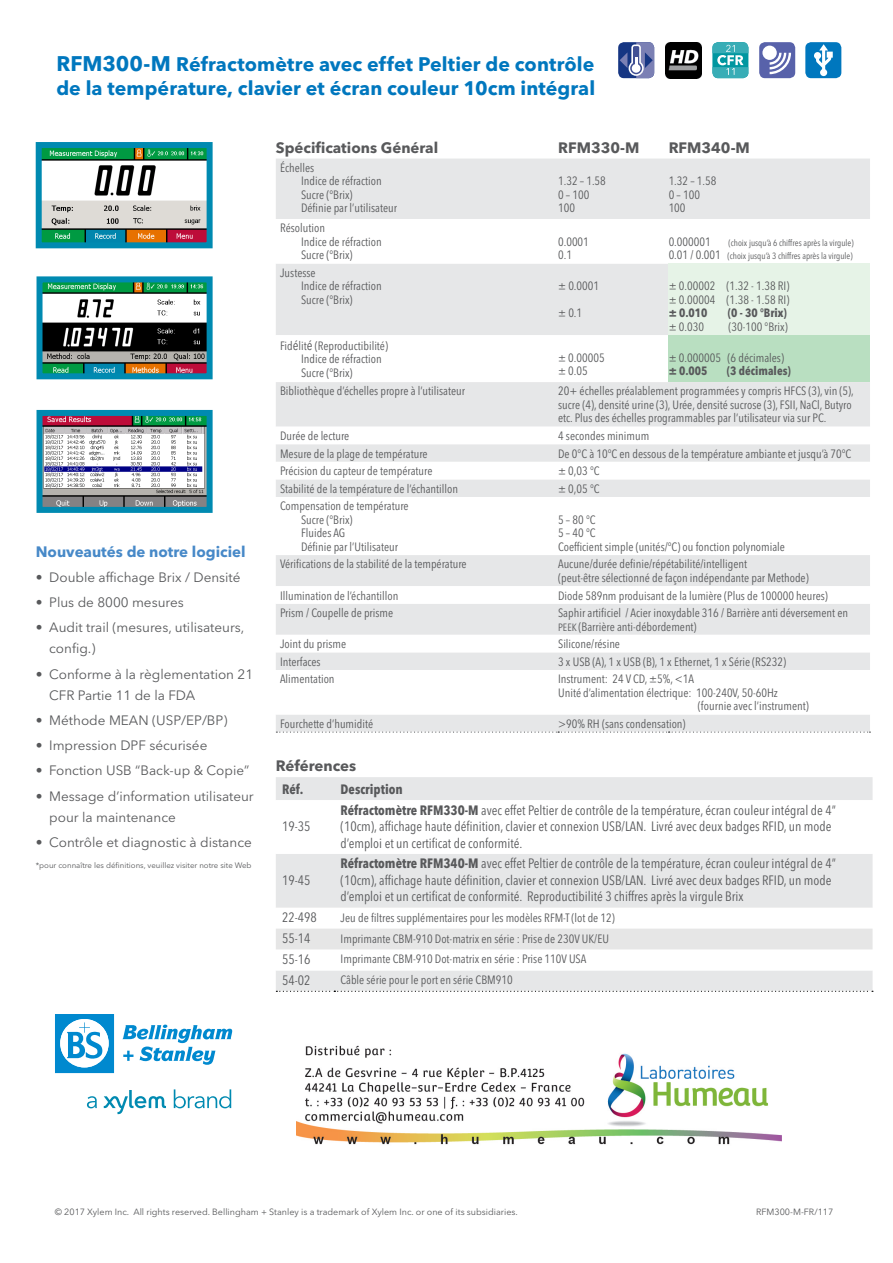
<style>
.page{position:relative;width:893px;height:1263px;background:#fff}
.page>*{position:absolute;margin:0;border:0;box-sizing:border-box;transform-origin:0 0}
.t1{font:700 19.5px/24px "Avenir Next LT Pro";letter-spacing:.005em;color:#0077be}
.t2{font:700 15px "Avenir Next LT Pro";color:#58595b}
.t3{font:700 15px "Avenir Next LT Pro";color:#4789c8}
.t4{font:condensed 13.5px/16.5px "Avenir Next LT Pro";color:#58595b}
.t5{font:13.5px/21px "Avenir Next LT Pro";color:#58595b}
.t6{font:700 condensed 13.5px "Avenir Next LT Pro";color:#58595b}
.t7{font:condensed 12px/13.5px "Avenir Next LT Pro";color:#58595b}
.t8{font:700 condensed 12px "Avenir Next LT Pro";color:#58595b}
.t9{font:9px "Avenir Next LT Pro";color:#58595b}
.t10{font:condensed 9px/13.5px "Avenir Next LT Pro";color:#58595b;text-align:right}
.t11{font:7.65px "Avenir Next LT Pro";color:#58595b}
.s1{font-size:21px}
.s2{font-size:7.8px}
.s3{font-size:13.5px}
.s4{font-size:12px}
.s5{font-size:10.5px}
.s6{font-weight:700}
</style>
<div class="page">
<div style="left:276px;top:159px;width:594px;height:572px;background:#e6e7e8"></div>
<svg style="left:276px;top:219px;width:594px;height:495px"></svg>
<div style="left:669px;top:264px;width:201px;height:71px;background:#e6f3e7"></div>
<div style="left:669px;top:335px;width:201px;height:47px;background:#b9dfc1"></div>
<svg style="left:276px;top:731px;width:594px;height:2px"></svg>
<div style="left:276px;top:777px;width:597px;height:214px;background:#e6e7e8"></div>
<svg style="left:276px;top:800px;width:597px;height:170px"></svg>
<div style="left:276px;top:929px;width:597px;height:20px;background:#e6e6e6"></div>
<svg style="left:276px;top:991px;width:597px;height:1px"></svg>
<svg style="left:55px;top:1014px;width:59px;height:59px"></svg>
<svg style="left:122px;top:1024px;width:110px;height:41px"></svg>
<svg style="left:87px;top:1096px;width:10px;height:12px"></svg>
<svg style="left:174px;top:1089px;width:57px;height:19px"></svg>
<svg style="left:104px;top:1090px;width:62px;height:24px"></svg>
<div style="left:618px;top:42px;width:36px;height:36px;background:#163683;border-radius:6px"></div>
<svg style="left:620px;top:42px;width:34px;height:36px"></svg>
<div style="left:759px;top:42px;width:36px;height:36px;background:#5862aa;border-radius:6px"></div>
<div style="left:762px;top:46px;width:15px;height:14px;background:#fff;border-radius:50%"></div>
<svg style="left:770px;top:53px;width:21px;height:21px"></svg>
<svg style="left:712px;top:42px;width:36px;height:36px"></svg>
<img style="left:665px;top:42px;width:36px;height:36px">
<div style="left:805px;top:42px;width:36px;height:36px;background:#0077be;border-radius:6px"></div>
<svg style="left:814px;top:44px;width:19px;height:32px"></svg>
<img style="left:43px;top:149px;width:163px;height:92px">
<div style="left:36px;top:142px;width:177px;height:106px;border:6px solid #008ab1"></div>
<img style="left:44px;top:283px;width:162px;height:89px">
<div style="left:37px;top:276px;width:176px;height:103px;border:6px solid #008ab1"></div>
<img style="left:44px;top:417px;width:162px;height:89px">
<div style="left:37px;top:410px;width:176px;height:103px;border:6px solid #008ab1"></div>
<img style="left:296px;top:1045px;width:486px;height:100px">
<h1 class="t1" style="left:56px;top:52px;width:540px"><span class="s1">RFM300-M</span> Réfractomètre avec effet Peltier de contrôle de la température, clavier et écran couleur 10cm intégral</h1>
<p class="t2" style="left:276px;top:138px;width:164px">Spécifications Général</p>
<p class="t2" style="left:558px;top:138px;width:83px">RFM330-M</p>
<p class="t2" style="left:669px;top:138px;width:83px">RFM340-M</p>
<p class="t7" style="left:301px;top:161px;width:97px;text-indent:-21px">Échelles<br>Indice de réfraction<br>Sucre (°Brix)<br>Définie par l’utilisateur</p>
<p class="t7" style="left:558px;top:174px;width:49px">1.32 – 1.58<br>0 – 100<br>100</p>
<p class="t7" style="left:669px;top:174px;width:49px">1.32 – 1.58<br>0 – 100<br>100</p>
<p class="t3" style="left:36px;top:542px;width:211px">Nouveautés de notre logiciel</p>
<p class="t5" style="left:36px;top:567px;width:206px">• Double affichage Brix / Densité</p>
<p class="t5" style="left:36px;top:592px;width:150px">• Plus de 8000 mesures</p>
<p class="t5" style="left:49px;top:617px;width:197px;text-indent:-13px">• Audit trail (mesures, utilisateurs, config.)</p>
<p class="t5" style="left:49px;top:663px;width:205px;text-indent:-14px">• Conforme à la règlementation 21<br>CFR Partie 11 de la FDA</p>
<p class="t5" style="left:36px;top:710px;width:193px">• Méthode MEAN (USP/EP/BP)</p>
<p class="t5" style="left:36px;top:735px;width:173px">• Impression DPF sécurisée</p>
<p class="t5" style="left:36px;top:760px;width:215px">• Fonction USB “Back-up &amp; Copie”</p>
<p class="t5" style="left:49px;top:785px;width:206px;text-indent:-14px">• Message d’information utilisateur pour la maintenance</p>
<p class="t5" style="left:36px;top:832px;width:218px">• Contrôle et diagnostic à distance</p>
<p class="t11" style="left:36px;top:860px;width:217px">*pour connaître les définitions, veuillez visiter notre <span class="s2">site Web</span></p>
<p class="t7" style="left:301px;top:221px;width:82px;text-indent:-21px">Résolution<br>Indice de réfraction<br>Sucre (°Brix)</p>
<p class="t7" style="left:301px;top:266px;width:82px;text-indent:-21px">Justesse<br>Indice de réfraction<br>Sucre (°Brix)</p>
<p class="t7" style="left:301px;top:339px;width:88px;text-indent:-21px">Fid<span class="s3">é</span>lit<span class="s3">é</span> (Reproductibilité)<br>Indice de réfraction<br>Sucre (°Brix)</p>
<p class="t7" style="left:558px;top:235px;width:32px">0.0001<br>0.1</p>
<p class="t7" style="left:669px;top:235px;width:44px">0.000001</p>
<p class="t10" style="left:669px;top:236px;width:186px">(choix jusqu’à 6 chiffres après la virgule)<br><span class="s4">0.01 / 0.001</span> (choix jusqu’à 3 chiffres après la virgule)</p>
<p class="t7" style="left:558px;top:279px;width:43px">± 0.0001</p>
<p class="t7" style="left:558px;top:306px;width:26px">± 0.1</p>
<p class="t7" style="left:669px;top:279px;width:122px">± 0.00002 (1.32 - 1.38 RI) ± 0.00004 (1.38 - 1.58 RI)</p>
<p class="t8" style="left:669px;top:306px;width:40px">± 0.010</p>
<p class="t8" style="left:728px;top:306px;width:61px">(0 - 30 °Brix)</p>
<p class="t7" style="left:669px;top:320px;width:37px">± 0.030</p>
<p class="t7" style="left:728px;top:320px;width:61px">(30-100 °Brix)</p>
<p class="t7" style="left:558px;top:351px;width:48px">± 0.00005 ± 0.05</p>
<p class="t7" style="left:669px;top:351px;width:117px">± 0.000005 (6 décimales)</p>
<p class="t8" style="left:669px;top:364px;width:40px">± 0.005</p>
<p class="t8" style="left:727px;top:364px;width:66px">(3 décimales)</p>
<p class="t7" style="left:280px;top:384px;width:187px">Bibliothèque d’échelles propre à l’utilisateur</p>
<p class="t7" style="left:558px;top:384px;width:297px">20+ échelles préalablement programmées y compris HFCS (3), vin (5), sucre (4), densité urine (3), Urée, densité sucrose (3), FSII, NaCl, Butyro etc. Plus des échelles programmables par l’utilisateur via sur PC.</p>
<p class="t7" style="left:280px;top:429px;width:71px">Durée de lecture</p>
<p class="t7" style="left:558px;top:429px;width:93px">4 secondes minimum</p>
<p class="t7" style="left:280px;top:447px;width:149px">Mesure de la plage de température</p>
<p class="t7" style="left:558px;top:447px;width:295px">De 0°C à 10°C en dessous de la température ambiante et jusqu’à 70°C</p>
<p class="t7" style="left:280px;top:464px;width:154px">Précision du capteur de température</p>
<p class="t7" style="left:558px;top:464px;width:43px">± 0,03 °C</p>
<p class="t7" style="left:280px;top:482px;width:180px">Stabilité de la température de l’échantillon</p>
<p class="t7" style="left:558px;top:482px;width:43px">± 0,05 °C</p>
<p class="t7" style="left:301px;top:499px;width:109px;text-indent:-21px">Compensation de température<br>Sucre (°Brix)<br>Fluides AG<br>Définie par l’Utilisateur</p>
<p class="t7" style="left:558px;top:513px;width:228px">5 – 80 °C<br>5 – 40 °C<br>Coefficient simple (unités/°C) ou fonction polynomiale</p>
<p class="t7" style="left:280px;top:557px;width:188px">Vérifications de la stabilité de la température</p>
<p class="t7" style="left:558px;top:557px;width:252px">Aucune/durée definie/répétabilité/intelligent<br>(peut-être sélectionné de façon indépendante par Methode)</p>
<p class="t7" style="left:280px;top:588px;width:120px">Illumination de l’échantillon</p>
<p class="t7" style="left:558px;top:588px;width:271px">Diode 589nm produisant de la lumière (Plus de 100000 heures)</p>
<p class="t7" style="left:280px;top:606px;width:115px">Prism / Coupelle de prisme</p>
<p class="t7" style="left:558px;top:606px;width:291px">Saphir artificiel / Acier inoxydable 316 / Barrière anti déversement en<br><span class="s5">PEEK</span> (Barrière anti-débordement)</p>
<p class="t7" style="left:280px;top:637px;width:68px">Joint du prisme</p>
<p class="t7" style="left:558px;top:637px;width:63px">Silicone/résine</p>
<p class="t7" style="left:280px;top:655px;width:42px">Interfaces</p>
<p class="t7" style="left:558px;top:655px;width:230px">3 x USB (A), 1 x USB (B), 1 x Ethernet, 1 x Série (RS232)</p>
<p class="t7" style="left:280px;top:672px;width:56px">Alimentation</p>
<p class="t7" style="left:558px;top:672px;width:138px">Instrument: 24 V CD, ±5%, &lt;1A</p>
<p class="t7" style="left:558px;top:686px;width:221px">Unité d’alimentation électrique: 100-240V, 50-60Hz</p>
<p class="t7" style="left:698px;top:699px;width:112px">(fournie avec l’instrument)</p>
<p class="t7" style="left:280px;top:717px;width:95px">Fourchette d’humidité</p>
<p class="t7" style="left:558px;top:717px;width:129px">&gt;90% RH (sans condensation)</p>
<p class="t2" style="left:276px;top:757px;width:82px">Références</p>
<p class="t6" style="left:282px;top:781px;width:23px">Réf.</p>
<p class="t6" style="left:341px;top:781px;width:64px">Description</p>
<p class="t4" style="left:282px;top:818px;width:30px">19-35</p>
<p class="t4" style="left:341px;top:801px;width:497px"><span class="s6">Réfractomètre RFM330-M</span> avec effet Peltier de contrôle de la température, écran couleur intégral de 4” (10cm), affichage haute définition, clavier et connexion USB/LAN. Livré avec deux badges RFID, un mode d’emploi et un certificat de conformité.</p>
<p class="t4" style="left:282px;top:872px;width:30px">19-45</p>
<p class="t4" style="left:341px;top:855px;width:497px"><span class="s6">Réfractomètre RFM340-M</span> avec effet Peltier de contrôle de la température, écran couleur intégral de 4” (10cm), affichage haute définition, clavier et connexion USB/LAN. Livré avec deux badges RFID, un mode d’emploi et un certificat de conformité. Reproductibilité 3 chiffres après la virgule Brix</p>
<p class="t4" style="left:282px;top:909px;width:36px">22-498</p>
<p class="t7" style="left:341px;top:911px;width:276px">Jeu de filtres supplémentaires pour les modèles RFM-T (lot de 12)</p>
<p class="t4" style="left:282px;top:930px;width:30px">55-14</p>
<p class="t7" style="left:341px;top:931px;width:270px">Imprimante CBM-910 Dot-matrix en série : Prise de 230V UK/EU</p>
<p class="t4" style="left:282px;top:951px;width:30px">55-16</p>
<p class="t7" style="left:341px;top:952px;width:247px">Imprimante CBM-910 Dot-matrix en série : Prise 110V USA</p>
<p class="t4" style="left:282px;top:972px;width:30px">54-02</p>
<p class="t7" style="left:341px;top:973px;width:174px">Câble série pour le port en série CBM910</p>
<p class="t9" style="left:55px;top:1206px;width:465px">© 2017 Xylem Inc. All rights reserved. Bellingham + Stanley is a trademark of Xylem Inc. or one of its subsidiaries.</p>
<p class="t9" style="left:756px;top:1206px;width:79px">RFM300-M-FR/117</p>
</div>
